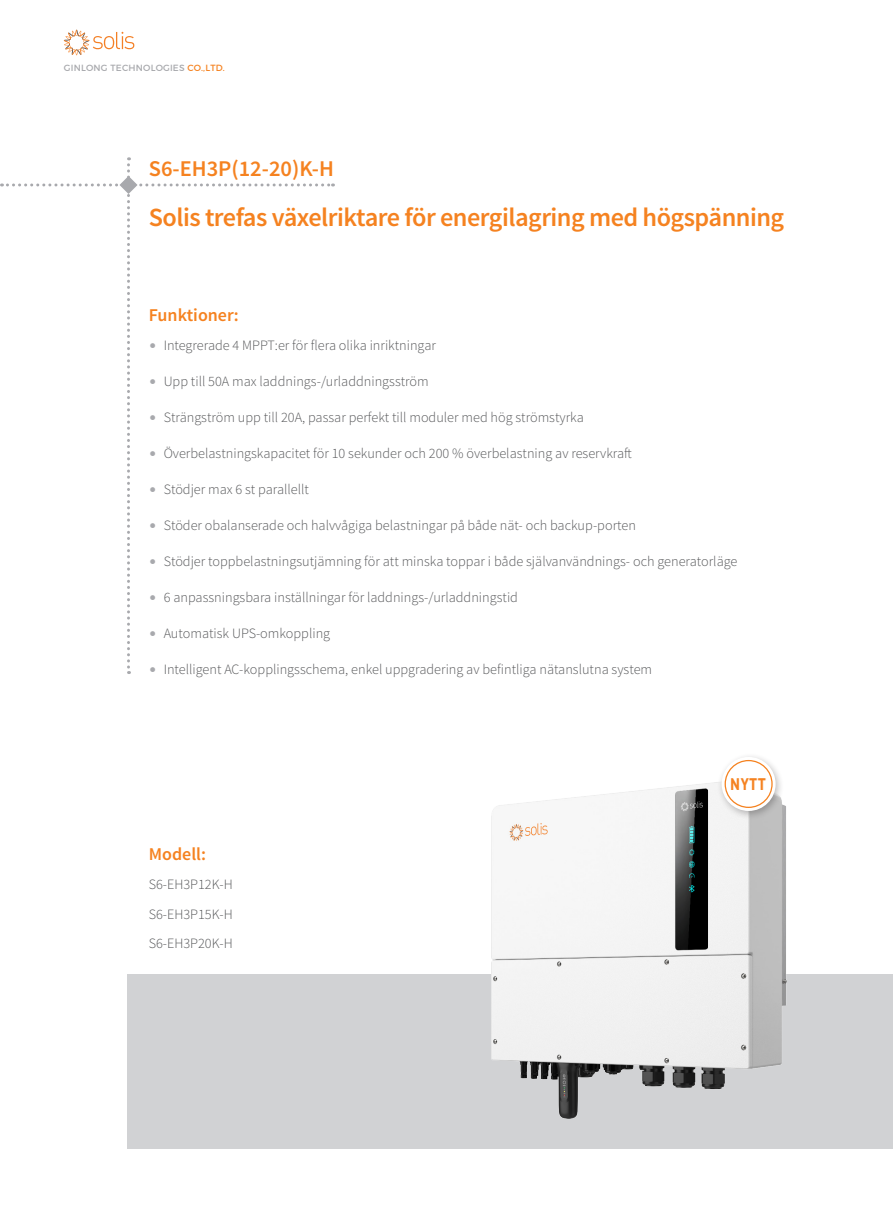
<style>
.page{position:relative;width:893px;height:1212px;background:#fff}
.page>*{position:absolute;margin:0;border:0;box-sizing:border-box;transform-origin:0 0}
.t1{font:600 26.25px "Source Sans Pro";letter-spacing:-.02em;color:#f58220}
.t2{font:600 22.5px "Source Sans Pro";color:#f58220}
.t3{font:600 18px "Source Sans Pro";color:#f58220}
.t4{font:700 16.5px "DIN Pro";color:#f58220;scale:.85 1}
.t5{font:300 14.25px/29.5px "Source Sans Pro";color:#57585a;text-align:justify}
.t6{font:9px "Montserrat";letter-spacing:.025em;color:#a8a9ad}
.s1{color:#f58220}
.s2{color:#a8a9ad}
</style>
<div class="page">
<div style="left:128px;top:974px;width:765px;height:174px;background:#d1d2d4"></div>
<svg style="left:64px;top:30px;width:70px;height:25px"></svg>
<img style="left:492px;top:782px;width:295px;height:336px">
<div style="left:716px;top:752px;width:68px;height:67px;background:#231f20;opacity:.3"></div>
<svg style="left:722px;top:757px;width:54px;height:54px"></svg>
<div style="left:725px;top:760px;width:47px;height:47px;background:#fff;border-radius:50%"></div>
<div style="left:725px;top:760px;width:48px;height:48px;border:1px solid #f58220;border-radius:50%"></div>
<svg style="left:1px;top:157px;width:332px;height:517px"></svg>
<p class="t6" style="left:64px;top:63px;width:163px">GINLONG TECHNOLOGIES <span class="s1">CO.,LTD.</span></p>
<h2 class="t2" style="left:149px;top:154px;width:187px">S6-EH3P(12-20)K-H</h2>
<h1 class="t1" style="left:149px;top:201px;width:637px">Solis trefas växelriktare för energilagring med högspänning</h1>
<p class="t3" style="left:149px;top:304px;width:91px">Funktioner:</p>
<p class="t5" style="left:149px;top:330px;width:289px"><span class="s2">•</span> Integrerade 4 MPPT:er för flera olika inriktningar</p>
<p class="t5" style="left:149px;top:366px;width:281px"><span class="s2">•</span> Upp till 50A max laddnings-/urladdningsström</p>
<p class="t5" style="left:149px;top:402px;width:436px"><span class="s2">•</span> Strängström upp till 20A, passar perfekt till moduler med hög strömstyrka</p>
<p class="t5" style="left:149px;top:438px;width:485px"><span class="s2">•</span> Överbelastningskapacitet för 10 sekunder och 200 % överbelastning av reservkraft</p>
<p class="t5" style="left:149px;top:474px;width:162px"><span class="s2">•</span> Stödjer max 6 st parallellt</p>
<p class="t5" style="left:149px;top:510px;width:489px"><span class="s2">•</span> Stöder obalanserade och halvvågiga belastningar på både nät- och backup-porten</p>
<p class="t5" style="left:149px;top:546px;width:590px"><span class="s2">•</span> Stödjer toppbelastningsutjämning för att minska toppar i både självanvändnings- och generatorläge</p>
<p class="t5" style="left:149px;top:582px;width:371px"><span class="s2">•</span> 6 anpassningsbara inställningar för laddnings-/urladdningstid</p>
<p class="t5" style="left:149px;top:618px;width:183px"><span class="s2">•</span> Automatisk UPS-omkoppling</p>
<p class="t5" style="left:149px;top:654px;width:505px"><span class="s2">•</span> Intelligent AC-kopplingsschema, enkel uppgradering av befintliga nätanslutna system</p>
<p class="t3" style="left:149px;top:843px;width:59px">Modell:</p>
<p class="t5" style="left:149px;top:870px;width:85px">S6-EH3P12K-H S6-EH3P15K-H S6-EH3P20K-H</p>
<p class="t4" style="left:731px;top:773px;width:43px">NYTT</p>
</div>
